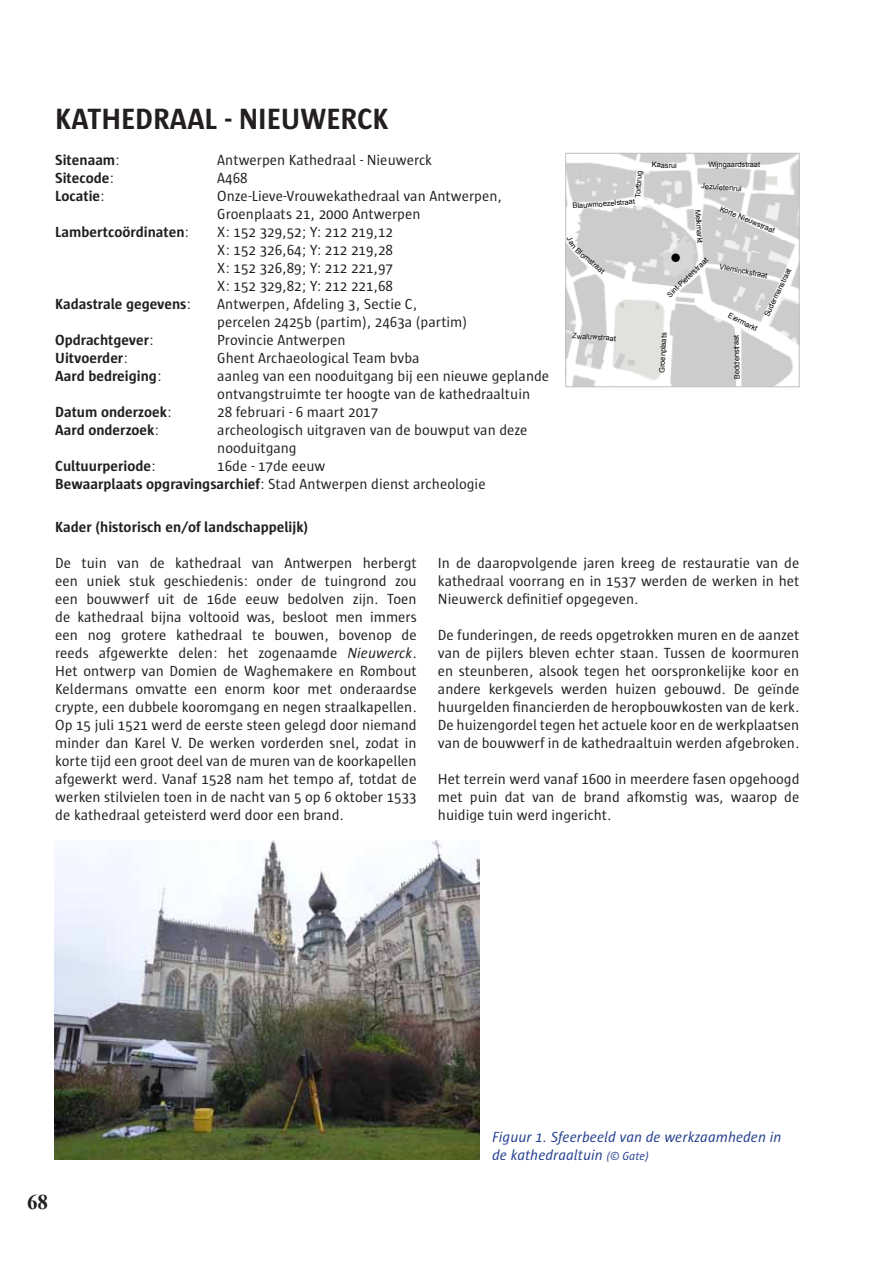
<style>
.page{position:relative;width:893px;height:1263px;background:#fff}
.page>*{position:absolute;margin:0;border:0;box-sizing:border-box;transform-origin:0 0}
.t1{font:700 30px "Sun";color:#231f20}
.t2{font:700 21px "Times New Roman";color:#231f20}
.t3{font:15px/18px "Sun";color:#231f20;text-align:justify}
.t4{font:700 15px "Sun";color:#231f20}
.t5{font:italic 15px/18px "Sun";color:#25408f}
.t6{font:12.3px "ESRI Default Marker";color:#000}
.t7{font:7.35px "Arial";letter-spacing:-.005em;color:#000}
.s1{font-weight:400}
.s2{font-weight:700}
.s3{font-style:italic}
.s4{font-size:12px}
</style>
<div class="page">
<img style="left:568px;top:155px;width:229px;height:230px">
<div style="left:566px;top:153px;width:233px;height:234px;border:1px solid #c0c0c0"></div>
<img style="left:55px;top:841px;width:425px;height:319px">
<svg style="left:567px;top:236px;width:16px;height:19px"></svg>
<h1 class="t1" style="left:55px;top:103px;width:34px">Kathedraal</h1>
<h1 class="t1" style="left:224px;top:103px;width:32px">- nieuwerck</h1>
<p class="t4" style="left:55px;top:152px;width:66px">Sitenaam<span class="s1">:</span></p>
<p class="t3" style="left:217px;top:151px;width:216px">Antwerpen Kathedraal - N ieuwerck</p>
<p class="t4" style="left:55px;top:170px;width:60px">Sitecode<span class="s1">:</span></p>
<p class="t3" style="left:217px;top:169px;width:32px">A468</p>
<p class="t4" style="left:55px;top:188px;width:84px">Locatie<span class="s1">: O</span></p>
<p class="t7" style="left:708px;top:160px;width:53px">Wijngaardstraat</p>
<p class="t7" style="left:652px;top:160px;width:27px;rotate:1deg">Kaasrui</p>
<p class="t7" style="left:633px;top:198px;width:29px;rotate:-86deg">Torfbrug</p>
<p class="t7" style="left:702px;top:180px;width:42px;rotate:5deg">Jezuïetenrui</p>
<p class="t3" style="left:217px;top:187px;width:286px;text-indent:9px">nze-Lieve-Vrouwekathedraal van Antwerpen,<br>Groenplaats 21, 2000 Antwerpen</p>
<p class="t7" style="left:572px;top:201px;width:64px;rotate:-4deg">Blauwmoezelstraat</p>
<p class="t7" style="left:722px;top:203px;width:60px;rotate:23deg">Korte Nieuwstraat</p>
<p class="t7" style="left:721px;top:262px;width:50px;rotate:11deg">Vleminckstraat</p>
<p class="t7" style="left:703px;top:209px;width:36px;rotate:86deg">Melkmarkt</p>
<p class="t4" style="left:55px;top:224px;width:135px">Lambertcoördinaten<span class="s1">:</span></p>
<p class="t3" style="left:217px;top:223px;width:177px">X: 152 329,52; Y: 212 219,12<br>X: 152 326,64; Y: 212 219,28<br>X: 152 326,89; Y: 212 221,97<br>X: 152 329,82; Y: 212 221,68</p>
<p class="t4" style="left:55px;top:296px;width:137px">Kadastrale gegevens<span class="s1">:</span></p>
<p class="t3" style="left:217px;top:295px;width:251px">Antwerpen, Afdeling 3, Sectie C, percelen 2425b (partim), 2463a (partim)</p>
<p class="t4" style="left:55px;top:332px;width:100px">Opdrachtgever<span class="s1">:</span></p>
<p class="t3" style="left:217px;top:331px;width:130px">Provincie Antwerpen</p>
<p class="t4" style="left:55px;top:350px;width:74px">Uitvoerder<span class="s1">:</span></p>
<p class="t3" style="left:217px;top:349px;width:204px">Ghent Archaeological Team bvba</p>
<p class="t4" style="left:55px;top:368px;width:108px">Aard bedreiging<span class="s1">:</span></p>
<p class="t3" style="left:217px;top:367px;width:333px">aanleg van een nooduitgang bij een nieuwe geplande ontvangstruimte ter hoogte van de kathedraaltuin</p>
<p class="t4" style="left:55px;top:404px;width:118px">Datum onderzoek<span class="s1">:</span></p>
<p class="t3" style="left:217px;top:403px;width:163px">28 februari - 6 maart 2017</p>
<p class="t4" style="left:55px;top:422px;width:105px">Aard onderzoek<span class="s1">:</span></p>
<p class="t3" style="left:217px;top:421px;width:312px">archeologisch uitgraven van de bouwput van deze nooduitgang</p>
<p class="t4" style="left:55px;top:458px;width:102px">Cultuurperiode<span class="s1">:</span></p>
<p class="t7" style="left:585px;top:250px;width:30px;rotate:40deg">omstraat</p>
<p class="t6" style="left:671px;top:250px;width:10px">!</p>
<p class="t7" style="left:665px;top:292px;width:55px;rotate:-44deg">Sint-Pieterstraat</p>
<p class="t7" style="left:762px;top:314px;width:54px;rotate:-64deg">Sudermanstraat</p>
<p class="t7" style="left:731px;top:310px;width:33px;rotate:26deg">Eiermarkt</p>
<p class="t7" style="left:657px;top:372px;width:42px;rotate:-87deg">Groenplaats</p>
<p class="t7" style="left:573px;top:331px;width:45px;rotate:3deg">Zwaluwstraat</p>
<p class="t7" style="left:732px;top:379px;width:45px;rotate:-92deg">Beddenstraat</p>
<p class="t3" style="left:55px;top:457px;width:432px;text-align:center">16de - 17de eeuw<br><span class="s2">Bewaarplaats opgravingsarchief</span>: Stad Antwerpen dienst archeologie</p>
<p class="t4" style="left:55px;top:518px;width:254px">Kader (historisch en/of landschappelijk)</p>
<p class="t3" style="left:55px;top:554px;width:363px">De tuin van de kathedraal van Antwerpen herbergt een uniek stuk geschiedenis: onder de tuingrond zou een bouwwerf uit de 16de eeuw bedolven zijn. Toen de kathedraal bijna voltooid was, besloot men immers een nog grotere kathedraal te bouwen, bovenop de reeds afgewerkte delen: het zogenaamde <span class="s3">Nieuwerck</span>.<br>Het ontwerp van Domien de Waghemakere en Rombout Keldermans omvatte een enorm koor met onderaardse crypte, een dubbele kooromgang en negen straalkapellen.<br>Op 15 juli 1521 werd de eerste steen gelegd door niemand minder dan Karel V. De werken vorderden snel, zodat in korte tijd een groot deel van de muren van de koorkapellen afgewerkt werd. Vanaf 1528 nam het tempo af, totdat de werken stilvielen toen in de nacht van 5 op 6 oktober 1533 de kathedraal geteisterd werd door een brand.</p>
<p class="t3" style="left:438px;top:554px;width:363px">In de daaropvolgende jaren kreeg de restauratie van de kathedraal voorrang en in 1537 werden de werken in het N ieuwerck definitief opgegeven.</p>
<p class="t3" style="left:438px;top:626px;width:363px">De funderingen, de reeds opgetrokken muren en de aanzet van de pijlers bleven echter staan. Tussen de koormuren en steunberen, alsook tegen het oorspronkelijke koor en andere kerkgevels werden huizen gebouwd. De geïnde huurgelden financierden de heropbouwkosten van de kerk.<br>De huizengordel tegen het actuele koor en de werkplaatsen van de bouwwerf in de kathedraaltuin werden afgebroken.</p>
<p class="t3" style="left:438px;top:770px;width:363px">Het terrein werd vanaf 1600 in meerdere fasen opgehoogd met puin dat van de brand afkomstig was, waarop de huidige tuin werd ingericht.</p>
<h2 class="t2" style="left:27px;top:1187px;width:22px">68</h2>
<p class="t5" style="left:492px;top:1128px;width:291px">Figuur 1. Sfeerbeeld van de werkzaamheden in de kathedraaltuin <span class="s4">(© Gate)</span></p>
</div>
